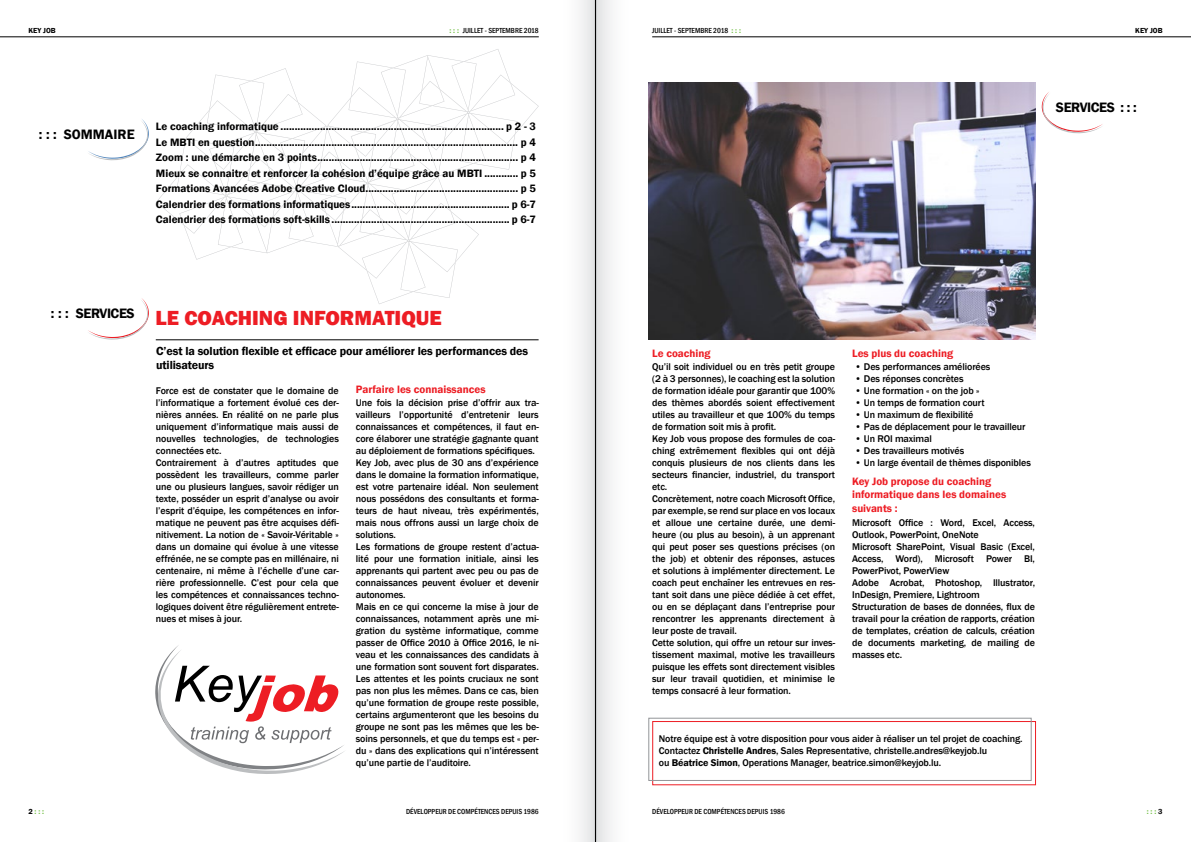
<style>
.page{position:relative;width:1191px;height:842px;background:#fff}
.page>*{position:absolute;margin:0;border:0;box-sizing:border-box;transform-origin:0 0}
.t1{font:800 21px "Franklin Gothic";color:#ed1d24}
.t2{font:600 14px "Franklin Gothic";letter-spacing:-.015em;color:#000}
.t3{font:600 12px/14.4px "Franklin Gothic";letter-spacing:-.01em;color:#000}
.t4{font:600 11px/15.5px "Franklin Gothic";color:#000;text-align:justify}
.t5{font:600 11px/13.2px "Franklin Gothic";color:#ed1d24}
.t6{font:500 10px/12px "Franklin Gothic";letter-spacing:-.01em;color:#000}
.t7{font:500 condensed 7.5px "Franklin Gothic";color:#000}
.t8{font:600 7.5px "Franklin Gothic";color:#000}
.t9{font:600 7.5px "Franklin Gothic";color:#72bf44}
.s1{font-weight:600;font-stretch:normal;color:#72bf44}
.s2{font-weight:600}
.s3{color:#000}
</style>
<div class="page">
<hr style="left:0;top:37px;width:539px;height:1px;background:#000">
<hr style="left:652px;top:37px;width:539px;height:1px;background:#000">
<svg style="left:156px;top:49px;width:383px;height:255px"></svg>
<svg style="left:88px;top:119px;width:61px;height:42px"></svg>
<hr style="left:156px;top:340px;width:382px;height:1px;background:#000">
<svg style="left:1041px;top:92px;width:62px;height:42px"></svg>
<svg style="left:88px;top:298px;width:61px;height:42px"></svg>
<img style="left:649px;top:82px;width:386px;height:258px">
<svg style="left:155px;top:645px;width:189px;height:129px"></svg>
<div style="left:652px;top:721px;width:384px;height:64px;border:1px solid #ed1d24"></div>
<div style="left:648px;top:718px;width:383px;height:63px;border:1px solid #939598"></div>
<div style="left:556px;top:0;width:39px;height:842px;background:linear-gradient(to right,#fff,#e7e7e8)"></div>
<div style="left:595px;top:0;width:40px;height:842px;background:linear-gradient(to right,#e4e5e6,#fff)"></div>
<hr style="left:595px;top:0;width:1px;height:842px;background:#000">
<p class="t8" style="left:28px;top:26px;width:29px">KEY JOB</p>
<p class="t7" style="left:449px;top:26px;width:91px"><span class="s1">: : :</span> JUILLET - SEPTEMBRE 2018</p>
<p class="t7" style="left:652px;top:26px;width:90px">JUILLET - SEPTEMBRE 2018 <span class="s1">: : :</span></p>
<p class="t8" style="left:1135px;top:26px;width:29px">KEY JOB</p>
<h2 class="t2" style="left:1056px;top:99px;width:82px">SERVICES : : :</h2>
<h2 class="t2" style="left:39px;top:125px;width:97px">: : : SOMMAIRE</h2>
<p class="t4" style="left:156px;top:119px;width:382px">Le coaching informatique ............................................................................... p 2 - 3<br>Le MBTI en question............................................................................................. p 4<br>Zoom : une démarche en 3 points....................................................................... p 4<br>Mieux se connaitre et renforcer la cohésion d’équipe grâce au MBTI ............ p 5<br>Formations Avancées Adobe Creative Cloud...................................................... p 5<br>Calendrier des formations informatiques........................................................ p 6-7<br>Calendrier des formations soft-skills ............................................................... p 6-7</p>
<h1 class="t1" style="left:51px;top:304px;width:392px"><sup>:</sup> <sup>:</sup> <sup>:</sup> <sup>SERVICES</sup> LE COACHING INFORMATIQUE</h1>
<p class="t3" style="left:156px;top:344px;width:373px">C’est la solution flexible et efficace pour améliorer les performances des utilisateurs</p>
<p class="t6" style="left:156px;top:385px;width:184px">Force est de constater que le domaine de l’informatique a fortement évolué ces der&shy;nières années. En réalité on ne parle plus uniquement d’informatique mais aussi de nouvelles technologies, de technologies connectées etc.<br>Contrairement à d’autres aptitudes que possèdent les travailleurs, comme parler une ou plusieurs langues, savoir rédiger un texte, posséder un esprit d’analyse ou avoir l’esprit d’équipe, les compétences en infor&shy;matique ne peuvent pas être acquises défi&shy;nitivement. La notion de « Savoir-Véritable » dans un domaine qui évolue à une vitesse effrénée, ne se compte pas en millénaire, ni centenaire, ni même à l’échelle d’une car&shy;rière professionnelle. C’est pour cela que les compétences et connaissances techno&shy;logiques doivent être régulièrement entrete&shy;nues et mises à jour.</p>
<p class="t5" style="left:356px;top:382px;width:131px">Parfaire les connaissances</p>
<p class="t6" style="left:356px;top:397px;width:184px">Une fois la décision prise d’offrir aux tra&shy;vailleurs l’opportunité d’entretenir leurs connaissances et compétences, il faut en&shy;core élaborer une stratégie gagnante quant au déploiement de formations spécifiques.<br>Key Job, avec plus de 30 ans d’expérience dans le domaine la formation informatique, est votre partenaire idéal. Non seulement nous possédons des consultants et forma&shy;teurs de haut niveau, très expérimentés, mais nous offrons aussi un large choix de solutions.<br>Les formations de groupe restent d’actua&shy;lité pour une formation initiale, ainsi les apprenants qui partent avec peu ou pas de connaissances peuvent évoluer et devenir autonomes.<br>Mais en ce qui concerne la mise à jour de connaissances, notamment après une mi&shy;gration du système informatique, comme passer de Office 2010 à Office 2016, le ni&shy;veau et les connaissances des candidats à une formation sont souvent fort disparates.<br>Les attentes et les points cruciaux ne sont pas non plus les mêmes. Dans ce cas, bien qu’une formation de groupe reste possible, certains argumenteront que les besoins du groupe ne sont pas les mêmes que les be&shy;soins personnels, et que du temps est « per&shy;du » dans des explications qui n’intéressent qu’une partie de l’auditoire.</p>
<p class="t5" style="left:652px;top:347px;width:60px">Le coaching</p>
<p class="t6" style="left:652px;top:361px;width:184px">Qu’il soit individuel ou en très petit groupe (2 à 3 personnes), le coaching est la solution de formation idéale pour garantir que 100% des thèmes abordés soient effectivement utiles au travailleur et que 100% du temps de formation soit mis à profit.<br>Key Job vous propose des formules de coa&shy;ching extrêmement flexibles qui ont déjà conquis plusieurs de nos clients dans les secteurs financier, industriel, du transport etc.<br>Concrètement, notre coach Microsoft Office, par exemple, se rend sur place en vos locaux et alloue une certaine durée, une demi&shy;heure (ou plus au besoin), à un apprenant qui peut poser ses questions précises (on the job) et obtenir des réponses, astuces et solutions à implémenter directement. Le coach peut enchaîner les entrevues en res&shy;tant soit dans une pièce dédiée à cet effet, ou en se déplaçant dans l’entreprise pour rencontrer les apprenants directement à leur poste de travail.<br>Cette solution, qui offre un retour sur inves&shy;tissement maximal, motive les travailleurs puisque les effets sont directement visibles sur leur travail quotidien, et minimise le temps consacré à leur formation.</p>
<p class="t5" style="left:852px;top:347px;width:102px">Les plus du coaching</p>
<p class="t6" style="left:855px;top:361px;width:137px">• Des performances améliorées</p>
<p class="t6" style="left:855px;top:373px;width:110px">• Des réponses concrètes</p>
<p class="t6" style="left:855px;top:385px;width:126px">• Une formation « on the job »</p>
<p class="t6" style="left:855px;top:397px;width:131px">• Un temps de formation court</p>
<p class="t6" style="left:855px;top:409px;width:120px">• Un maximum de flexibilité</p>
<p class="t6" style="left:855px;top:421px;width:172px">• Pas de déplacement pour le travailleur</p>
<p class="t6" style="left:855px;top:433px;width:78px">• Un ROI maximal</p>
<p class="t6" style="left:855px;top:445px;width:111px">• Des travailleurs motivés</p>
<p class="t6" style="left:855px;top:457px;width:177px">• Un large éventail de thèmes disponibles</p>
<p class="t5" style="left:852px;top:475px;width:156px">Key Job propose du coaching informatique dans les domaines suivants :</p>
<p class="t6" style="left:852px;top:517px;width:184px">Microsoft Office : Word, Excel, Access, Outlook, PowerPoint, OneNote<br>Microsoft SharePoint, Visual Basic (Excel, Access, Word), Microsoft Power BI, PowerPivot, PowerView<br>Adobe Acrobat, Photoshop, Illustrator, InDesign, Premiere, Lightroom Structuration de bases de données, flux de travail pour la création de rapports, création de templates, création de calculs, création de documents marketing, de mailing de masses etc.</p>
<p class="t6" style="left:659px;top:733px;width:365px">Notre équipe est à votre disposition pour vous aider à réaliser un tel projet de coaching.<br>Contactez <span class="s2">Christelle Andres</span>, Sales Representative, christelle.andres@keyjob.lu<br>ou <span class="s2">Béatrice Simon</span>, Operations Manager, beatrice.simon@keyjob.lu.</p>
<p class="t9" style="left:28px;top:806px;width:17px"><span class="s3">2</span> : : :</p>
<p class="t7" style="left:406px;top:806px;width:134px">DÉVELOPPEUR DE COMPÉTENCES DEPUIS 1986</p>
<p class="t7" style="left:652px;top:806px;width:134px">DÉVELOPPEUR DE COMPÉTENCES DEPUIS 1986</p>
<p class="t9" style="left:1146px;top:806px;width:17px">: : : <span class="s3">3</span></p>
</div>
